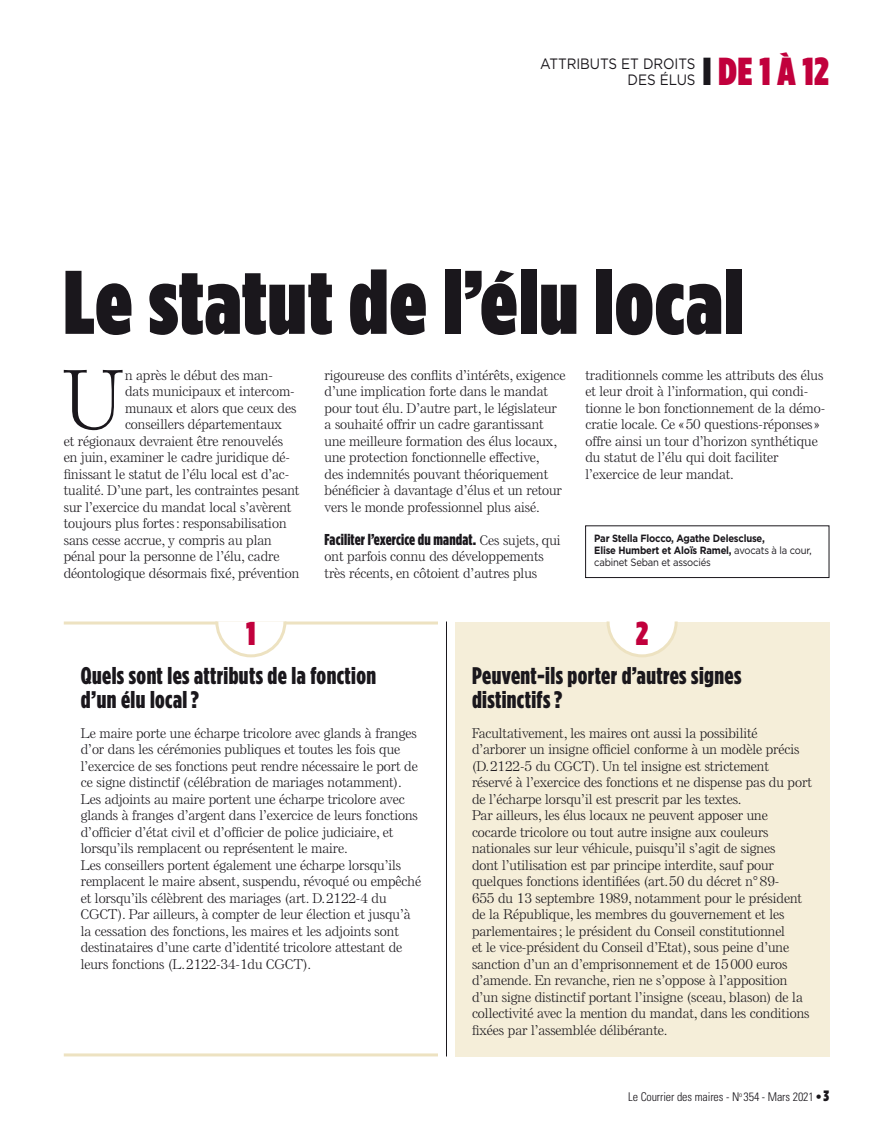
<style>
.page{position:relative;width:893px;height:1140px;background:#fff}
.page>*{position:absolute;margin:0;border:0;box-sizing:border-box;transform-origin:0 0}
.TITRE{font:900 90px "Gotham Condensed";letter-spacing:.015em;color:#1a171c}
.LETTRINE{font:300 81.9px "Else NPL Std";color:#1a171c}
.t1{font:900 39px "Gotham Condensed";color:#c1003c}
.t2{font:900 33px "Gotham Condensed";color:#c1003c}
.question_TITRE{font:900 24px/24px "Gotham Condensed";letter-spacing:.015em;color:#1a171c}
.TEXTE{font:900 15.75px "Gotham Condensed";letter-spacing:.01em;color:#1a171c}
.t3{font:15px/16.5px "Gotham";letter-spacing:-.005em;color:#1a171c;text-align:right;scale:.9 1}
.question_TEXTE{font:300 13.5px/16.5px "Else NPL Std";color:#1a171c}
.LETTRINE-2{font:300 13.5px/16.5px "Else NPL Std";color:#1a171c}
.TEXTE-2{font:300 13.5px/16.5px "Else NPL Std";color:#1a171c}
.t4{font:300 condensed 12px "Univers LT Std";letter-spacing:-.01em;color:#1a171c}
.SIGNATURE{font:700 10.5px/12px "Gotham";letter-spacing:-.02em;color:#1a171c;scale:.9 1}
.s1{color:#1a171c}
.s2{font-family:"Else NPL Std";font-weight:300;font-size:13.5px}
.s3{font-weight:400}
.s4{font-family:"Gotham Condensed";font-weight:900;font-stretch:normal;font-size:15px}
</style>
<div class="page">
<hr style="left:446px;top:621px;width:1px;height:435px;background:#1a171c">
<div style="left:455px;top:621px;width:374px;height:435px;background:#f5eed9"></div>
<svg style="left:605px;top:621px;width:74px;height:36px"></svg>
<hr style="left:64px;top:1053px;width:374px;height:3px;background:#ede2c1">
<hr style="left:64px;top:621px;width:374px;height:3px;background:#ede2c1">
<svg style="left:214px;top:621px;width:74px;height:37px"></svg>
<div style="left:585px;top:525px;width:244px;height:53px;border:1px solid #1a171c"></div>
<p class="t3" style="left:540px;top:55px;width:174px">ATTRIBUTS ET DROITS<br>DES ÉLUS</p>
<p class="t1" style="left:703px;top:48px;width:128px"><span class="s1">I</span> DE 1 À 12</p>
<p class="TITRE" style="left:64px;top:248px;width:681px">Le statut de l’élu local</p>
<p class="LETTRINE" style="left:64px;top:350px;width:61px">U</p>
<p class="LETTRINE-2" style="left:125px;top:366px;width:149px">n après le début des man-</p>
<p class="LETTRINE-2" style="left:325px;top:366px;width:242px">rigoureuse des conflits d’intérêts, exigence d’une implication forte dans le mandat pour tout élu. D’autre part, le législateur a souhaité offrir un cadre garantissant une meilleure formation des élus locaux, une protection fonctionnelle effective,<br>des indemnités pouvant théoriquement bénéficier à davantage d’élus et un retour vers le monde professionnel plus aisé.</p>
<p class="TEXTE" style="left:325px;top:530px;width:237px">Faciliter l’exercice du mandat. <span class="s2">Ces sujets, qui</span></p>
<p class="TEXTE-2" style="left:325px;top:548px;width:221px">ont parfois connu des développements très récents, en côtoient d’autres plus</p>
<p class="TEXTE-2" style="left:585px;top:366px;width:241px">traditionnels comme les attributs des élus et leur droit à l’information, qui condi&shy;tionne le bon fonctionnement de la démo&shy;cratie locale. Ce «50 questions-réponses» offre ainsi un tour d’horizon synthétique du statut de l’élu qui doit faciliter l’exercice de leur mandat.</p>
<p class="LETTRINE-2" style="left:125px;top:383px;width:171px">dats municipaux et intercom-</p>
<p class="LETTRINE-2" style="left:125px;top:399px;width:173px">munaux et alors que ceux des</p>
<p class="LETTRINE-2" style="left:125px;top:416px;width:159px">conseillers départementaux</p>
<p class="LETTRINE-2" style="left:64px;top:432px;width:221px">et régionaux devraient être renouvelés</p>
<p class="LETTRINE-2" style="left:64px;top:449px;width:228px">en juin, examiner le cadre juridique dé-</p>
<p class="LETTRINE-2" style="left:64px;top:465px;width:227px">finissant le statut de l’élu local est d’ac-</p>
<p class="LETTRINE-2" style="left:64px;top:482px;width:237px">tualité. D’une part, les contraintes pesant</p>
<p class="LETTRINE-2" style="left:64px;top:498px;width:229px">sur l’exercice du mandat local s’avèrent</p>
<p class="LETTRINE-2" style="left:64px;top:515px;width:224px">toujours plus fortes: responsabilisation</p>
<p class="LETTRINE-2" style="left:64px;top:531px;width:209px">sans cesse accrue, y compris au plan</p>
<p class="LETTRINE-2" style="left:64px;top:548px;width:217px">pénal pour la personne de l’élu, cadre</p>
<p class="LETTRINE-2" style="left:64px;top:564px;width:237px">déontologique désormais fixé, prévention</p>
<p class="SIGNATURE" style="left:594px;top:532px;width:243px">Par Stella Flocco, Agathe Delescluse,<br>Elise Humbert et Aloïs Ramel, <span class="s3">avocats à la cour, cabinet Seban et associés</span></p>
<p class="t2" style="left:246px;top:613px;width:11px">1</p>
<p class="t2" style="left:636px;top:613px;width:14px">2</p>
<p class="question_TITRE" style="left:81px;top:663px;width:297px">Quels sont les attributs de la fonction d’un élu local ?</p>
<p class="question_TEXTE" style="left:81px;top:724px;width:338px">Le maire porte une écharpe tricolore avec glands à franges d’or dans les cérémonies publiques et toutes les fois que l’exercice de ses fonctions peut rendre nécessaire le port de ce signe distinctif (célébration de mariages notamment).</p>
<p class="question_TEXTE" style="left:81px;top:790px;width:338px">Les adjoints au maire portent une écharpe tricolore avec glands à franges d’argent dans l’exercice de leurs fonctions d’officier d’état civil et d’officier de police judiciaire, et lorsqu’ils remplacent ou représentent le maire.</p>
<p class="question_TEXTE" style="left:81px;top:856px;width:342px">Les conseillers portent également une écharpe lorsqu’ils remplacent le maire absent, suspendu, révoqué ou empêché et lorsqu’ils célèbrent des mariages (art. D.2122-4 du CGCT). Par ailleurs, à compter de leur élection et jusqu’à la cessation des fonctions, les maires et les adjoints sont destinataires d’une carte d’identité tricolore attestant de leurs fonctions (L.2122-34-1du CGCT).</p>
<p class="question_TITRE" style="left:472px;top:663px;width:271px">Peuvent-ils porter d’autres signes distinctifs ?</p>
<p class="question_TEXTE" style="left:472px;top:724px;width:341px">Facultativement, les maires ont aussi la possibilité d’arborer un insigne officiel conforme à un modèle précis (D.2122-5 du CGCT). Un tel insigne est strictement réservé à l’exercice des fonctions et ne dispense pas du port de l’écharpe lorsqu’il est prescrit par les textes.</p>
<p class="question_TEXTE" style="left:472px;top:807px;width:339px">Par ailleurs, les élus locaux ne peuvent apposer une cocarde tricolore ou tout autre insigne aux couleurs nationales sur leur véhicule, puisqu’il s’agit de signes<br>dont l’utilisation est par principe interdite, sauf pour quelques fonctions identifiées (art.50 du décret n°89-<br>655 du 13 septembre 1989, notamment pour le président de la République, les membres du gouvernement et les parlementaires; le président du Conseil constitutionnel<br>et le vice-président du Conseil d’Etat), sous peine d’une sanction d’un an d’emprisonnement et de 15000 euros d’amende. En revanche, rien ne s’oppose à l’apposition d’un signe distinctif portant l’insigne (sceau, blason) de la collectivité avec la mention du mandat, dans les conditions fixées par l’assemblée délibérante.</p>
<p class="t4" style="left:628px;top:1089px;width:202px">Le Courrier des maires - N<sup>o</sup> 354 - Mars 2021 • <span class="s4">3</span></p>
</div>
